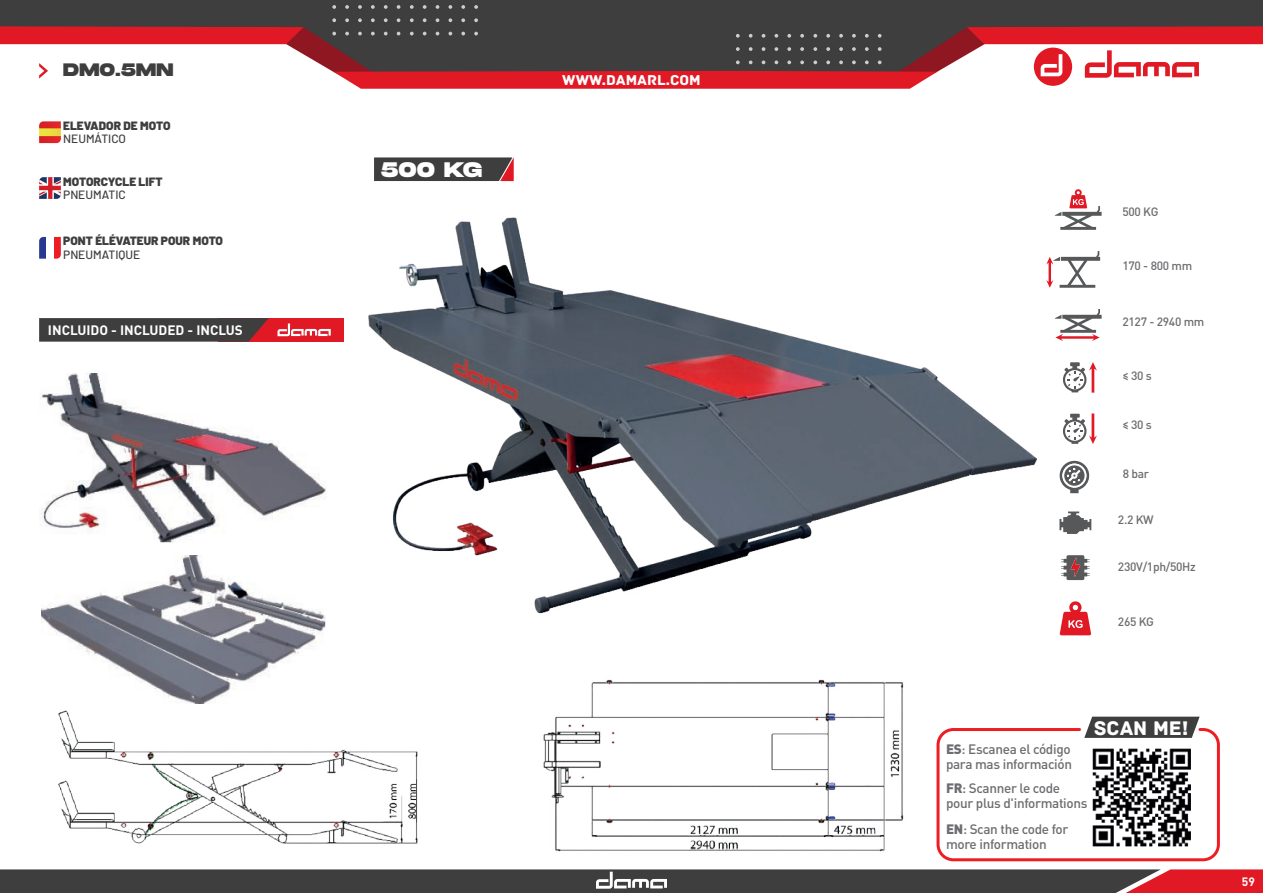
<style>
.page{position:relative;width:1263px;height:893px;background:#fff}
.page>*{position:absolute;margin:0;border:0;box-sizing:border-box;transform-origin:0 0}
.t1{font:800 21px "Monument Extended";color:#fff}
.t2{font:20.7px "Archive";color:#fff}
.t3{font:800 18px "Monument Extended";letter-spacing:.025em;color:#3e3e3f}
.t4{font:15px "Archive";color:#fff}
.t5{font:500 13.5px/14.9px "DIN Pro";letter-spacing:-.025em;color:#6c6d70}
.t6{font:700 13.5px "DINOT";color:#fff}
.t7{font:500 12px "DIN Pro";letter-spacing:-.025em;color:#6c6d70}
.t8{font:900 12px "Barlow";color:#3e3e3f}
.t9{font:500 12px "Barlow";color:#3e3e3f}
.t10{font:700 12px "DIN Pro";color:#fff}
.s1{font-weight:900}
</style>
<div class="page">
<img style="left:40px;top:373px;width:286px;height:169px">
<img style="left:42px;top:555px;width:283px;height:148px">
<div style="left:936px;top:728px;width:284px;height:133px;background:#fff;border:3px solid #ee1d23;border-radius:15px"></div>
<img style="left:1092px;top:748px;width:99px;height:99px">
<svg style="left:1084px;top:717px;width:115px;height:21px;background:#4b4b4c"></svg>
<svg style="left:39px;top:121px;width:22px;height:22px"></svg>
<svg style="left:39px;top:177px;width:22px;height:22px"></svg>
<div style="left:39px;top:237px;width:7px;height:22px;background:#283890"></div>
<div style="left:54px;top:237px;width:7px;height:22px;background:#ee1d23"></div>
<div style="left:218px;top:318px;width:126px;height:24px;background:#e01925"></div>
<svg style="left:39px;top:318px;width:230px;height:24px;background:#483f40"></svg>
<svg style="left:277px;top:323px;width:54px;height:13px"></svg>
<img style="left:368px;top:217px;width:669px;height:397px">
<svg style="left:374px;top:157px;width:140px;height:24px;background:#4b4243"></svg>
<svg style="left:1055px;top:189px;width:46px;height:41px"></svg>
<svg style="left:1055px;top:309px;width:46px;height:32px"></svg>
<svg style="left:1046px;top:251px;width:54px;height:37px"></svg>
<svg style="left:1060px;top:601px;width:31px;height:34px"></svg>
<svg style="left:1061px;top:555px;width:29px;height:25px"></svg>
<svg style="left:1059px;top:511px;width:32px;height:23px"></svg>
<svg style="left:1063px;top:413px;width:34px;height:31px"></svg>
<svg style="left:1063px;top:362px;width:34px;height:31px"></svg>
<svg style="left:0;top:869px;width:1263px;height:24px;background:#544244"></svg>
<div style="left:0;top:0;width:1263px;height:18px;background:#3e3e3f"></div>
<svg style="left:332px;top:0;width:4px;height:9px"></svg>
<svg style="left:345px;top:0;width:4px;height:9px"></svg>
<svg style="left:358px;top:0;width:4px;height:9px"></svg>
<svg style="left:371px;top:0;width:4px;height:9px"></svg>
<svg style="left:384px;top:0;width:4px;height:9px"></svg>
<svg style="left:397px;top:0;width:3px;height:9px"></svg>
<svg style="left:410px;top:0;width:4px;height:9px"></svg>
<svg style="left:423px;top:0;width:3px;height:9px"></svg>
<svg style="left:436px;top:0;width:3px;height:9px"></svg>
<svg style="left:448px;top:0;width:4px;height:9px"></svg>
<svg style="left:461px;top:0;width:4px;height:9px"></svg>
<svg style="left:474px;top:0;width:4px;height:9px"></svg>
<svg style="left:0;top:18px;width:1263px;height:71px"></svg>
<img style="left:58px;top:710px;width:360px;height:134px">
<img style="left:543px;top:679px;width:361px;height:173px">
<svg style="left:1059px;top:461px;width:31px;height:32px"></svg>
<h3 class="t3" style="left:63px;top:57px;width:112px">DM0.5MN</h3>
<p class="t8" style="left:63px;top:116px;width:109px">ELEVADOR DE MOTO</p>
<p class="t9" style="left:63px;top:130px;width:64px">NEUMÁTICO</p>
<p class="t8" style="left:63px;top:172px;width:101px">MOTORCYCLE LIFT</p>
<p class="t9" style="left:63px;top:186px;width:64px">PNEUMATIC</p>
<p class="t8" style="left:63px;top:232px;width:161px">PONT ÉLÉVATEUR POUR MOTO</p>
<p class="t9" style="left:63px;top:246px;width:79px">PNEUMATIQUE</p>
<p class="t6" style="left:48px;top:321px;width:196px">INCLUIDO - INCLUDED - INCLUS</p>
<h1 class="t1" style="left:381px;top:154px;width:102px">500 KG</h1>
<p class="t4" style="left:562px;top:71px;width:140px">WWW.DAMARL.COM</p>
<p class="t7" style="left:1122px;top:203px;width:38px">500 KG</p>
<p class="t7" style="left:1122px;top:258px;width:71px">170 - 800 mm</p>
<p class="t7" style="left:1122px;top:314px;width:84px">2127 - 2940 mm</p>
<p class="t7" style="left:1122px;top:367px;width:31px">≤ 30 s</p>
<p class="t7" style="left:1122px;top:416px;width:31px">≤ 30 s</p>
<p class="t7" style="left:1123px;top:466px;width:28px">8 bar</p>
<p class="t7" style="left:1118px;top:512px;width:37px">2.2 KW</p>
<p class="t7" style="left:1118px;top:559px;width:80px">230V/1ph/50Hz</p>
<p class="t7" style="left:1118px;top:613px;width:38px">265 KG</p>
<p class="t5" style="left:946px;top:741px;width:128px"><span class="s1">ES</span>: Escanea el código para mas información</p>
<h2 class="t2" style="left:1094px;top:715px;width:96px">SCAN ME!</h2>
<p class="t5" style="left:946px;top:780px;width:143px"><span class="s1">FR</span>: Scanner le code pour plus d'informations</p>
<p class="t5" style="left:946px;top:821px;width:124px"><span class="s1">EN</span>: Scan the code for more information</p>
<p class="t10" style="left:1242px;top:873px;width:15px">59</p>
</div>
